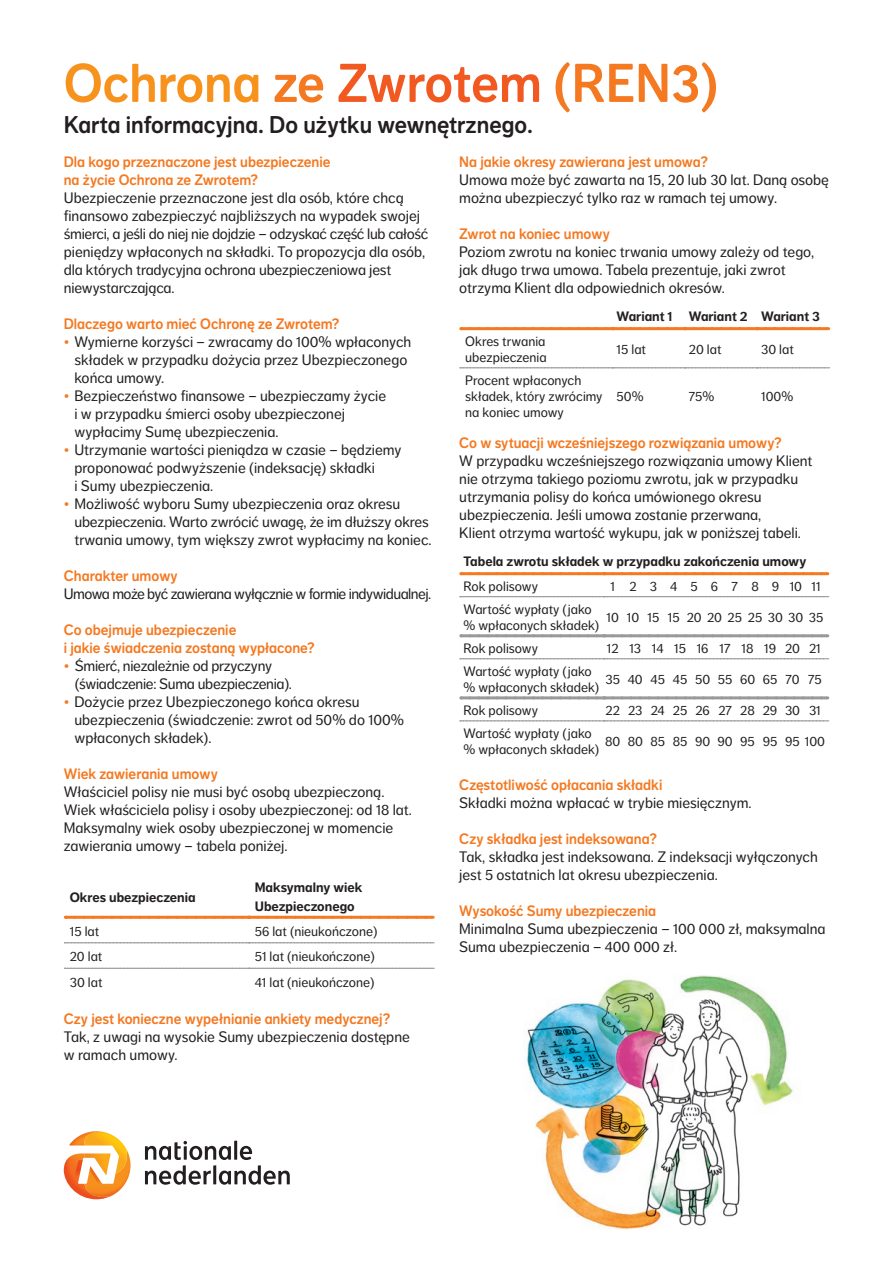
<style>
.page{position:relative;width:893px;height:1263px;background:#fff}
.page>*{position:absolute;margin:0;border:0;box-sizing:border-box;transform-origin:0 0}
.NN_A4_Main_heading_4{font:54px "NN Dagny Display";color:#f47921}
.NN_A4_Subtitle_16pt{font:24px "NN Dagny Display";color:#231f20}
.NN_A4_Bodytext_10pt{font:15px/18px "NN Dagny Text";color:#231f20}
.NN_A4_Bodytext_headi{font:15px/18px "NN Dagny Display";color:#f47921}
.NN_A4_Bodytext_10pt-2{font:15px/18px "NN Dagny Text";letter-spacing:-.02em;color:#231f20}
.NN_A4_Bodytext_10pt-3{font:15px "NN Dagny Text";letter-spacing:-.035em;color:#231f20}
.NN_A4_Pagenumber_rig{font:13.5px/16.2px "NN Dagny Text";color:#231f20}
.NN_A4_Bodytext_10pt-4{font:700 13.5px "NN Dagny Text";color:#231f20}
.NN_A4_Pagenumber_rig-2{font:700 13.5px/19.4px "NN Dagny Text";color:#231f20}
.NN_A4_Pagenumber_rig-3{font:13.5px "NN Dagny Text";letter-spacing:.965em;color:#231f20}
.s1{color:#f7931d}
.s2{color:#f15921}
.s3{color:#f47921}
</style>
<div class="page">
<svg style="left:64px;top:1131px;width:66px;height:69px"></svg>
<hr style="left:234px;top:1140px;width:3px;height:20px;background:#231f20">
<svg style="left:145px;top:1141px;width:145px;height:44px"></svg>
<img style="left:526px;top:975px;width:267px;height:255px">
<hr style="left:65px;top:916px;width:184px;height:3px;background:#f47921">
<hr style="left:249px;top:916px;width:183px;height:3px;background:#f47921">
<svg style="left:64px;top:942px;width:370px;height:1px"></svg>
<svg style="left:64px;top:968px;width:370px;height:1px"></svg>
<svg style="left:74px;top:918px;width:174px;height:1px"></svg>
<svg style="left:258px;top:916px;width:175px;height:3px"></svg>
<hr style="left:461px;top:327px;width:151px;height:3px;background:#f47921">
<hr style="left:612px;top:327px;width:73px;height:3px;background:#f47921">
<hr style="left:685px;top:327px;width:72px;height:3px;background:#f47921">
<hr style="left:757px;top:327px;width:71px;height:3px;background:#f47921">
<svg style="left:460px;top:367px;width:370px;height:1px"></svg>
<svg style="left:470px;top:327px;width:141px;height:1px"></svg>
<svg style="left:622px;top:327px;width:62px;height:1px"></svg>
<svg style="left:694px;top:327px;width:62px;height:1px"></svg>
<svg style="left:766px;top:327px;width:63px;height:3px"></svg>
<hr style="left:461px;top:572px;width:143px;height:3px;background:#f47921">
<hr style="left:604px;top:572px;width:223px;height:3px;background:#f47921">
<hr style="left:461px;top:634px;width:143px;height:3px;background:#99999a">
<hr style="left:461px;top:696px;width:143px;height:3px;background:#99999a">
<hr style="left:604px;top:634px;width:223px;height:3px;background:#99999a">
<hr style="left:604px;top:696px;width:223px;height:3px;background:#99999a">
<svg style="left:460px;top:596px;width:369px;height:1px"></svg>
<svg style="left:470px;top:572px;width:133px;height:1px"></svg>
<svg style="left:613px;top:572px;width:215px;height:3px"></svg>
<svg style="left:460px;top:658px;width:369px;height:1px"></svg>
<svg style="left:460px;top:720px;width:369px;height:1px"></svg>
<svg style="left:470px;top:634px;width:133px;height:1px"></svg>
<svg style="left:613px;top:634px;width:215px;height:3px"></svg>
<svg style="left:470px;top:696px;width:134px;height:1px"></svg>
<svg style="left:613px;top:696px;width:215px;height:3px"></svg>
<p class="NN_A4_Main_heading_4" style="left:64px;top:52px;width:656px"><span class="s1">Ochrona</span> ze <span class="s2">Zwrotem</span> (REN3)</p>
<p class="NN_A4_Subtitle_16pt" style="left:64px;top:111px;width:471px">Karta informacyjna. Do użytku wewnętrznego.</p>
<p class="NN_A4_Bodytext_headi" style="left:64px;top:153px;width:268px">Dla kogo przeznaczone jest ubezpieczenie na życie Ochrona ze Zwrotem?</p>
<p class="NN_A4_Bodytext_10pt" style="left:64px;top:189px;width:366px">Ubezpieczenie przeznaczone jest dla osób, które chcą finansowo zabezpieczyć najbliższych na wypadek swojej śmierci, a jeśli do niej nie dojdzie – odzyskać część lub całość pieniędzy wpłaconych na składki. To propozycja dla osób, dla których tradycyjna ochrona ubezpieczeniowa jest niewystarczająca.</p>
<p class="NN_A4_Bodytext_headi" style="left:64px;top:315px;width:277px">Dlaczego warto mieć Ochronę ze Zwrotem?</p>
<p class="NN_A4_Bodytext_10pt" style="left:74px;top:333px;width:338px;text-indent:-11px"><span class="s3">•</span> Wymierne korzyści – zwracamy do 100% wpłaconych składek w przypadku dożycia przez Ubezpieczonego końca umowy.</p>
<p class="NN_A4_Bodytext_10pt" style="left:74px;top:387px;width:313px;text-indent:-11px"><span class="s3">•</span> Bezpieczeństwo finansowe – ubezpieczamy życie i w przypadku śmierci osoby ubezpieczonej wypłacimy Sumę ubezpieczenia.</p>
<p class="NN_A4_Bodytext_10pt" style="left:74px;top:441px;width:329px;text-indent:-11px"><span class="s3">•</span> Utrzymanie wartości pieniądza w czasie – będziemy proponować podwyższenie (indeksację) składki<br>i Sumy ubezpieczenia.</p>
<p class="NN_A4_Bodytext_10pt" style="left:74px;top:495px;width:359px;text-indent:-11px"><span class="s3">•</span> Możliwość wyboru Sumy ubezpieczenia oraz okresu ubezpieczenia. Warto zwrócić uwagę, że im dłuższy okres trwania umowy, tym większy zwrot wypłacimy na koniec.</p>
<p class="NN_A4_Bodytext_headi" style="left:64px;top:567px;width:116px">Charakter umowy</p>
<p class="NN_A4_Bodytext_10pt-3" style="left:64px;top:585px;width:369px">Umowa może być zawierana wyłącznie w formie indywidualnej.</p>
<p class="NN_A4_Bodytext_headi" style="left:64px;top:621px;width:252px">Co obejmuje ubezpieczenie<br>i jakie świadczenia zostaną wypłacone?</p>
<p class="NN_A4_Bodytext_10pt-2" style="left:75px;top:657px;width:219px;text-indent:-11px"><span class="s3">•</span> Śmierć, niezależnie od przyczyny (świadczenie: Suma ubezpieczenia).</p>
<p class="NN_A4_Bodytext_10pt" style="left:74px;top:693px;width:331px;text-indent:-11px"><span class="s3">•</span> Dożycie przez Ubezpieczonego końca okresu ubezpieczenia (świadczenie: zwrot od 50% do 100% wpłaconych składek).</p>
<p class="NN_A4_Bodytext_headi" style="left:64px;top:765px;width:156px">Wiek zawierania umowy</p>
<p class="NN_A4_Bodytext_10pt" style="left:64px;top:783px;width:322px">Właściciel polisy nie musi być osobą ubezpieczoną.</p>
<p class="NN_A4_Bodytext_10pt" style="left:64px;top:801px;width:350px">Wiek właściciela polisy i osoby ubezpieczonej: od 18 lat.<br>Maksymalny wiek osoby ubezpieczonej w momencie zawierania umowy – tabela poniżej.</p>
<p class="NN_A4_Bodytext_10pt-4" style="left:70px;top:889px;width:127px">Okres ubezpieczenia</p>
<p class="NN_A4_Pagenumber_rig-2" style="left:255px;top:878px;width:109px">Maksymalny wiek<br>Ubezpieczonego</p>
<p class="NN_A4_Pagenumber_rig" style="left:70px;top:923px;width:31px">15 lat</p>
<p class="NN_A4_Pagenumber_rig" style="left:255px;top:923px;width:124px">56 lat (nieukończone)</p>
<p class="NN_A4_Pagenumber_rig" style="left:70px;top:948px;width:34px">20 lat</p>
<p class="NN_A4_Pagenumber_rig" style="left:255px;top:948px;width:121px">51 lat (nieukończone)</p>
<p class="NN_A4_Pagenumber_rig" style="left:70px;top:974px;width:34px">30 lat</p>
<p class="NN_A4_Pagenumber_rig" style="left:255px;top:974px;width:121px">41 lat (nieukończone)</p>
<p class="NN_A4_Bodytext_headi" style="left:64px;top:1010px;width:328px">Czy jest konieczne wypełnianie ankiety medycznej?</p>
<p class="NN_A4_Bodytext_10pt" style="left:64px;top:1028px;width:348px">Tak, z uwagi na wysokie Sumy ubezpieczenia dostępne w ramach umowy.</p>
<p class="NN_A4_Bodytext_headi" style="left:459px;top:153px;width:250px">Na jakie okresy zawierana jest umowa?</p>
<p class="NN_A4_Bodytext_10pt" style="left:459px;top:171px;width:371px">Umowa może być zawarta na 15, 20 lub 30 lat. Daną osobę można ubezpieczyć tylko raz w ramach tej umowy.</p>
<p class="NN_A4_Bodytext_headi" style="left:459px;top:225px;width:152px">Zwrot na koniec umowy</p>
<p class="NN_A4_Bodytext_10pt" style="left:459px;top:243px;width:357px">Poziom zwrotu na koniec trwania umowy zależy od tego, jak długo trwa umowa. Tabela prezentuje, jaki zwrot otrzyma Klient dla odpowiednich okresów.</p>
<p class="NN_A4_Bodytext_10pt-4" style="left:617px;top:309px;width:57px">Wariant 1</p>
<p class="NN_A4_Bodytext_10pt-4" style="left:689px;top:309px;width:60px">Wariant 2</p>
<p class="NN_A4_Bodytext_10pt-4" style="left:761px;top:309px;width:60px">Wariant 3</p>
<p class="NN_A4_Pagenumber_rig" style="left:465px;top:333px;width:83px">Okres trwania ubezpieczenia</p>
<p class="NN_A4_Pagenumber_rig" style="left:617px;top:341px;width:31px">15 lat</p>
<p class="NN_A4_Pagenumber_rig" style="left:689px;top:341px;width:34px">20 lat</p>
<p class="NN_A4_Pagenumber_rig" style="left:761px;top:341px;width:34px">30 lat</p>
<p class="NN_A4_Pagenumber_rig" style="left:465px;top:372px;width:139px">Procent wpłaconych składek, który zwrócimy na koniec umowy</p>
<p class="NN_A4_Pagenumber_rig" style="left:617px;top:388px;width:29px">50%</p>
<p class="NN_A4_Pagenumber_rig" style="left:689px;top:388px;width:27px">75%</p>
<p class="NN_A4_Pagenumber_rig" style="left:761px;top:388px;width:34px">100%</p>
<p class="NN_A4_Bodytext_headi" style="left:459px;top:434px;width:324px">Co w sytuacji wcześniejszego rozwiązania umowy?</p>
<p class="NN_A4_Bodytext_10pt" style="left:459px;top:452px;width:355px">W przypadku wcześniejszego rozwiązania umowy Klient nie otrzyma takiego poziomu zwrotu, jak w przypadku utrzymania polisy do końca umówionego okresu ubezpieczenia. Jeśli umowa zostanie przerwana,<br>Klient otrzyma wartość wykupu, jak w poniższej tabeli.</p>
<p class="NN_A4_Bodytext_10pt-4" style="left:463px;top:554px;width:344px">Tabela zwrotu składek w przypadku zakończenia umowy</p>
<p class="NN_A4_Pagenumber_rig" style="left:463px;top:578px;width:76px">Rok polisowy</p>
<p class="NN_A4_Pagenumber_rig-3" style="left:611px;top:578px;width:212px">1234567891011</p>
<p class="NN_A4_Pagenumber_rig" style="left:463px;top:601px;width:137px">Wartość wypłaty (jako % wpłaconych składek)</p>
<p class="NN_A4_Pagenumber_rig" style="left:607px;top:609px;width:218px">10 10 15 15 20 20 25 25 30 30 35</p>
<p class="NN_A4_Pagenumber_rig" style="left:463px;top:640px;width:76px">Rok polisowy</p>
<p class="NN_A4_Pagenumber_rig" style="left:607px;top:640px;width:215px">12 13 14 15 16 17 18 19 20 21</p>
<p class="NN_A4_Pagenumber_rig" style="left:463px;top:663px;width:137px">Wartość wypłaty (jako % wpłaconych składek)</p>
<p class="NN_A4_Pagenumber_rig" style="left:606px;top:671px;width:218px">35 40 45 45 50 55 60 65 70 75</p>
<p class="NN_A4_Pagenumber_rig" style="left:463px;top:702px;width:76px">Rok polisowy</p>
<p class="NN_A4_Pagenumber_rig" style="left:606px;top:702px;width:217px">22 23 24 25 26 27 28 29 30 31</p>
<p class="NN_A4_Pagenumber_rig" style="left:463px;top:725px;width:137px">Wartość wypłaty (jako % wpłaconych składek)</p>
<p class="NN_A4_Pagenumber_rig" style="left:605px;top:733px;width:221px">80 80 85 85 90 90 95 95 95 100</p>
<p class="NN_A4_Bodytext_headi" style="left:459px;top:776px;width:205px">Częstotliwość opłacania składki</p>
<p class="NN_A4_Bodytext_10pt" style="left:459px;top:794px;width:294px">Składki można wpłacać w trybie miesięcznym.</p>
<p class="NN_A4_Bodytext_headi" style="left:459px;top:830px;width:199px">Czy składka jest indeksowana?</p>
<p class="NN_A4_Bodytext_10pt" style="left:459px;top:848px;width:360px">Tak, składka jest indeksowana. Z indeksacji wyłączonych jest 5 ostatnich lat okresu ubezpieczenia.</p>
<p class="NN_A4_Bodytext_headi" style="left:459px;top:902px;width:198px">Wysokość Sumy ubezpieczenia</p>
<p class="NN_A4_Bodytext_10pt" style="left:459px;top:920px;width:368px">Minimalna Suma ubezpieczenia – 100 000 zł, maksymalna<br>Suma ubezpieczenia – 400 000 zł.</p>
</div>
